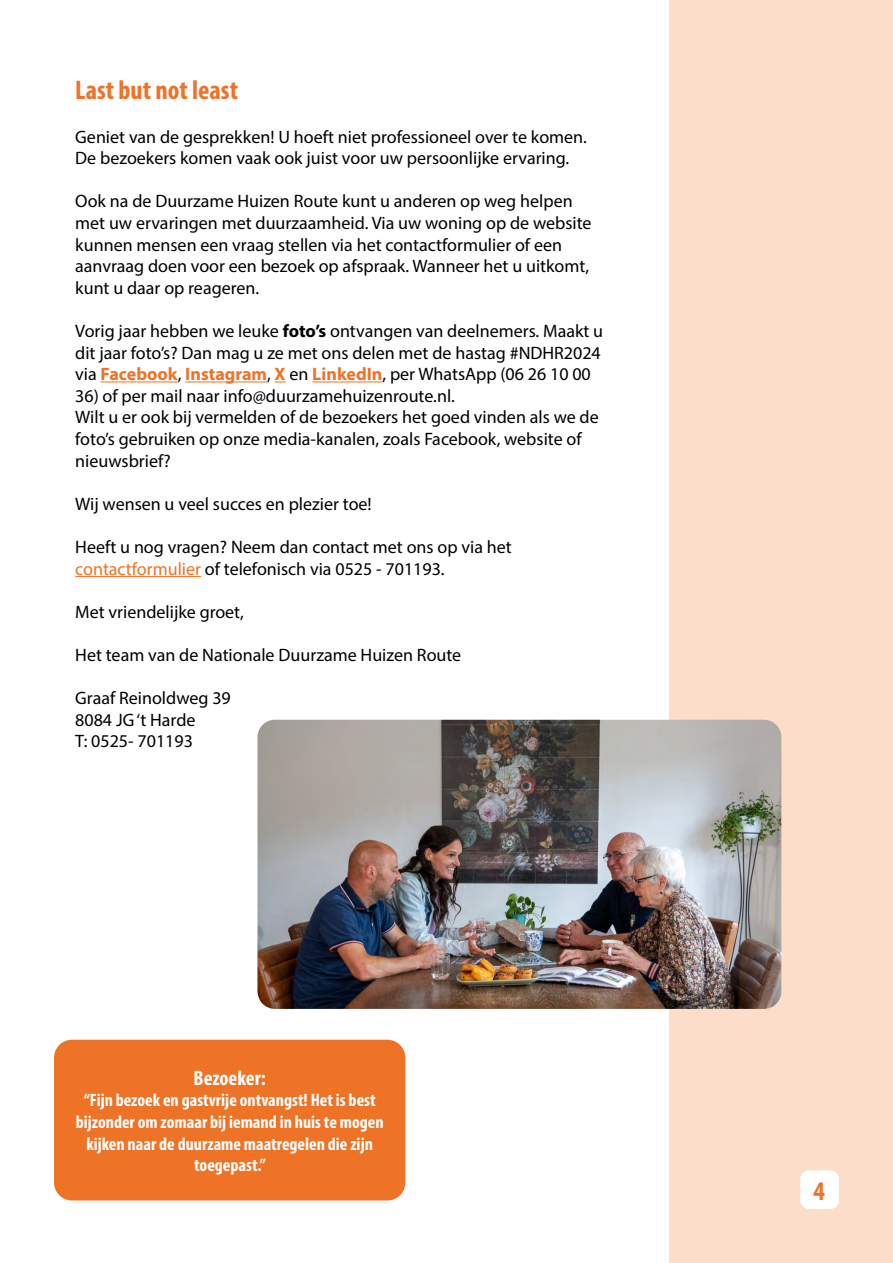
<style>
.page{position:relative;width:893px;height:1263px;background:#fff}
.page>*{position:absolute;margin:0;border:0;box-sizing:border-box;transform-origin:0 0}
.t1{font:700 condensed 27px "Myriad Pro";color:#ee7227}
.t2{font:700 condensed 21px "Myriad Pro";color:#fff}
.t3{font:18px/21.6px "Myriad Pro";color:#000}
.t4{font:700 condensed 18px/21.6px "Myriad Pro";color:#fff;text-align:center}
.s1{font-weight:700}
.s2{font-weight:700;color:#ee7328}
.s3{color:#ee7328}
</style>
<div class="page">
<div style="left:670px;top:0;width:223px;height:1263px;background:#fcddca"></div>
<hr style="left:101px;top:381px;width:77px;height:1px;background:#ee7328">
<hr style="left:185px;top:381px;width:82px;height:1px;background:#ee7328">
<hr style="left:312px;top:381px;width:70px;height:1px;background:#ee7328">
<hr style="left:75px;top:576px;width:126px;height:1px;background:#ee7328">
<img style="left:257px;top:720px;width:524px;height:289px">
<div style="left:54px;top:1040px;width:351px;height:160px;background:#ee7326;border-radius:18px"></div>
<div style="left:800px;top:1170px;width:39px;height:39px;background:#fff;border-radius:9px"></div>
<h1 class="t1" style="left:75px;top:73px;width:164px">Last but not least</h1>
<p class="t3" style="left:75px;top:125px;width:513px">Geniet van de gesprekken! U hoeft niet professioneel over te komen.<br>De bezoekers komen vaak ook juist voor uw persoonlijke ervaring.</p>
<p class="t3" style="left:75px;top:190px;width:518px">Ook na de Duurzame Huizen Route kunt u anderen op weg helpen met uw ervaringen met duurzaamheid. Via uw woning op de website kunnen mensen een vraag stellen via het contactformulier of een aanvraag doen voor een bezoek op afspraak. Wanneer het u uitkomt, kunt u daar op reageren.</p>
<p class="t3" style="left:75px;top:320px;width:529px">Vorig jaar hebben we leuke <span class="s1">foto’s</span> ontvangen van deelnemers. Maakt u dit jaar foto’s? Dan mag u ze met ons delen met de hastag #NDHR2024 via <span class="s2">Facebook</span>, <span class="s2">Instagram</span>, <span class="s2">X</span> en <span class="s2">LinkedIn</span>, per WhatsApp (06 26 10 00</p>
<p class="t3" style="left:75px;top:385px;width:525px">36) of per mail naar info@duurzamehuizenroute.nl.<br>Wilt u er ook bij vermelden of de bezoekers het goed vinden als we de foto’s gebruiken op onze media-kanalen, zoals Facebook, website of nieuwsbrief?</p>
<p class="t3" style="left:75px;top:493px;width:298px">Wij wensen u veel succes en plezier toe!</p>
<p class="t3" style="left:75px;top:536px;width:438px">Heeft u nog vragen? Neem dan contact met ons op via het <span class="s3">contactformulier</span> of telefonisch via 0525 - 701193.</p>
<p class="t3" style="left:75px;top:601px;width:170px">Met vriendelijke groet,</p>
<p class="t3" style="left:75px;top:644px;width:388px">Het team van de Nationale Duurzame Huizen Route</p>
<p class="t3" style="left:75px;top:687px;width:157px">Graaf Reinoldweg 39<br>8084 JG ‘t Harde<br>T: 0525- 701193</p>
<p class="t2" style="left:194px;top:1065px;width:74px">Bezoeker:</p>
<p class="t4" style="left:76px;top:1089px;width:309px">“Fijn bezoek en gastvrije ontvangst! Het is best bijzonder om zomaar bij iemand in huis te mogen kijken naar de duurzame maatregelen die zijn toegepast.”</p>
<h1 class="t1" style="left:813px;top:1174px;width:13px">4</h1>
</div>
